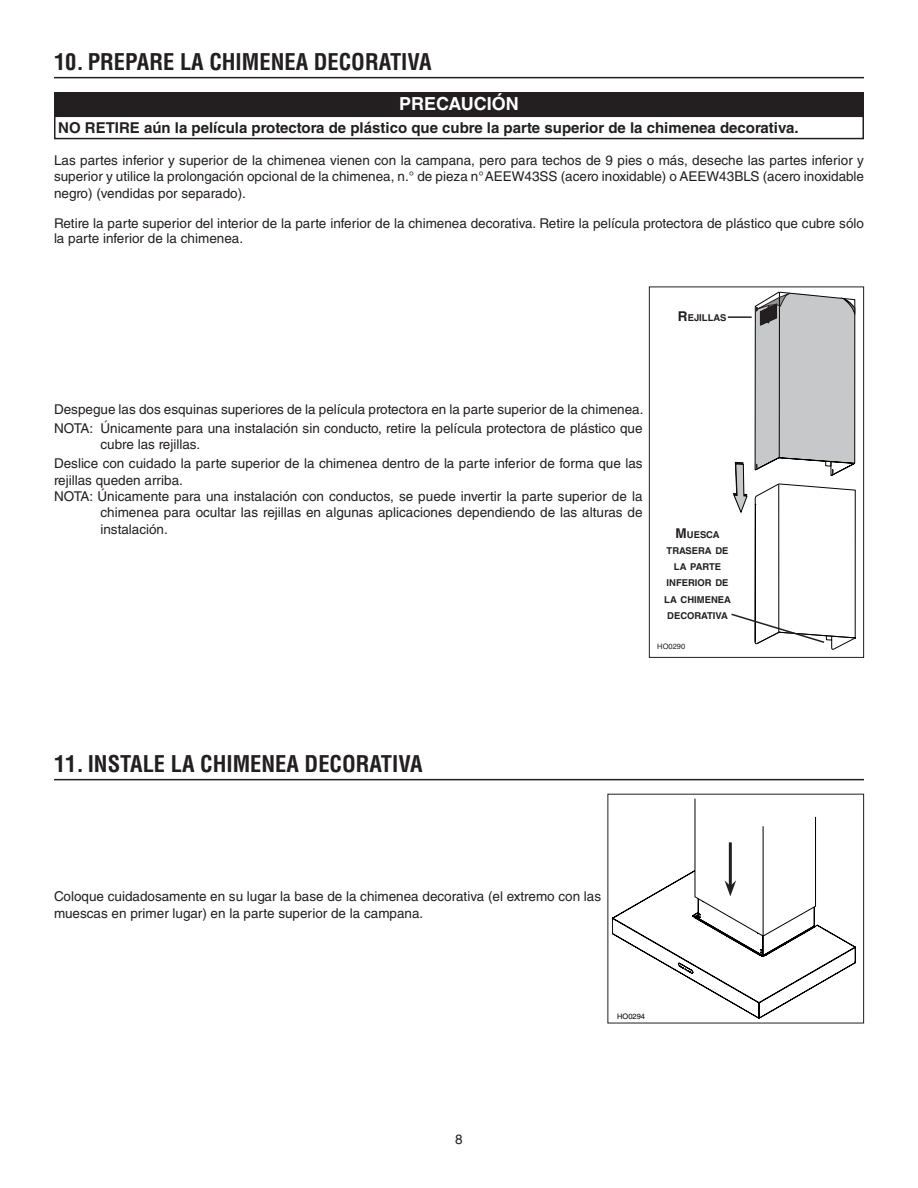
<style>
.page{position:relative;width:918px;height:1188px;background:#fff}
.page>*{position:absolute;margin:0;border:0;box-sizing:border-box;transform-origin:0 0}
.t1{font:700 condensed 22.5px "Helvetica LT Std";color:#231f20}
.t2{font:700 18px "Helvetica LT Std";color:#fff}
.t3{font:700 15px "Helvetica LT Std";color:#231f20}
.t4{font:13.5px/16.2px "Helvetica LT Std";color:#231f20}
.t5{font:700 9.45px/16.2px "Helvetica LT Std";color:#231f20;text-align:center}
.t6{font:7.5px "Helvetica";color:#231f20}
.t7{font:7.5px "Helvetica LT Std";color:#000001}
.s1{font-size:13.5px}
</style>
<div class="page">
<hr style="left:54px;top:77px;width:810px;height:1px;background:#231f20">
<hr style="left:728px;top:316px;width:24px;height:2px;background:#231f20">
<div style="left:649px;top:287px;width:215px;height:371px;border:1px solid #231f20"></div>
<svg style="left:730px;top:292px;width:126px;height:365px"></svg>
<hr style="left:54px;top:779px;width:810px;height:1px;background:#231f20">
<svg style="left:612px;top:799px;width:244px;height:220px"></svg>
<div style="left:54px;top:92px;width:810px;height:24px;background:#231f20"></div>
<div style="left:54px;top:116px;width:810px;height:23px;border:2px solid #231f20"></div>
<p class="t1" style="left:54px;top:48px;width:379px">10. PREPARE LA CHIMENEA DECORATIVA</p>
<p class="t2" style="left:399px;top:93px;width:121px">PRECAUCIÓN</p>
<p class="t3" style="left:58px;top:118px;width:742px">NO RETIRE aún la película protectora de plástico que cubre la parte superior de la chimenea decorativa.</p>
<p class="t4" style="left:54px;top:152px;width:812px;text-align:justify">Las partes inferior y superior de la chimenea vienen con la campana, pero para techos de 9 pies o más, deseche las partes inferior y superior y utilice la prolongación opcional de la chimenea, n.° de pieza n°AEEW43SS (acero inoxidable) o AEEW43BLS (acero inoxidable negro) (vendidas por separado).</p>
<p class="t4" style="left:54px;top:216px;width:812px;line-height:15px">Retire la parte superior del interior de la parte inferior de la chimenea decorativa. Retire la película protectora de plástico que cubre sólo la parte inferior de la chimenea.</p>
<p class="t5" style="left:678px;top:310px;width:50px"><span class="s1">R</span> EJILLAS</p>
<p class="t4" style="left:54px;top:401px;width:591px">Despegue las dos esquinas superiores de la película protectora en la parte superior de la chimenea.</p>
<p class="t4" style="left:100px;top:420px;width:544px;text-indent:-46px">NOTA: Únicamente para una instalación sin conducto, retire la película protectora de plástico que cubre las rejillas.</p>
<p class="t4" style="left:54px;top:455px;width:590px">Deslice con cuidado la parte superior de la chimenea dentro de la parte inferior de forma que las rejillas queden arriba.</p>
<p class="t4" style="left:100px;top:488px;width:544px;text-align:justify;text-indent:-46px">NOTA: Únicamente para una instalación con conductos, se puede invertir la parte superior de la chimenea para ocultar las rejillas en algunas aplicaciones dependiendo de las alturas de instalación.</p>
<p class="t5" style="left:664px;top:526px;width:68px"><span class="s1">M</span> UESCA<br>TRASERA DE<br>LA PARTE<br>INFERIOR DE<br>LA CHIMENEA<br>DECORATIVA</p>
<p class="t6" style="left:657px;top:642px;width:29px">HO0290</p>
<p class="t1" style="left:54px;top:750px;width:370px">11. INSTALE LA CHIMENEA DECORATIVA</p>
<p class="t4" style="left:54px;top:889px;width:549px">Coloque cuidadosamente en su lugar la base de la chimenea decorativa (el extremo con las muescas en primer lugar) en la parte superior de la campana.</p>
<p class="t7" style="left:617px;top:1012px;width:29px">HO0294</p>
<p class="t4" style="left:455px;top:1131px;width:9px">8</p>
</div>
